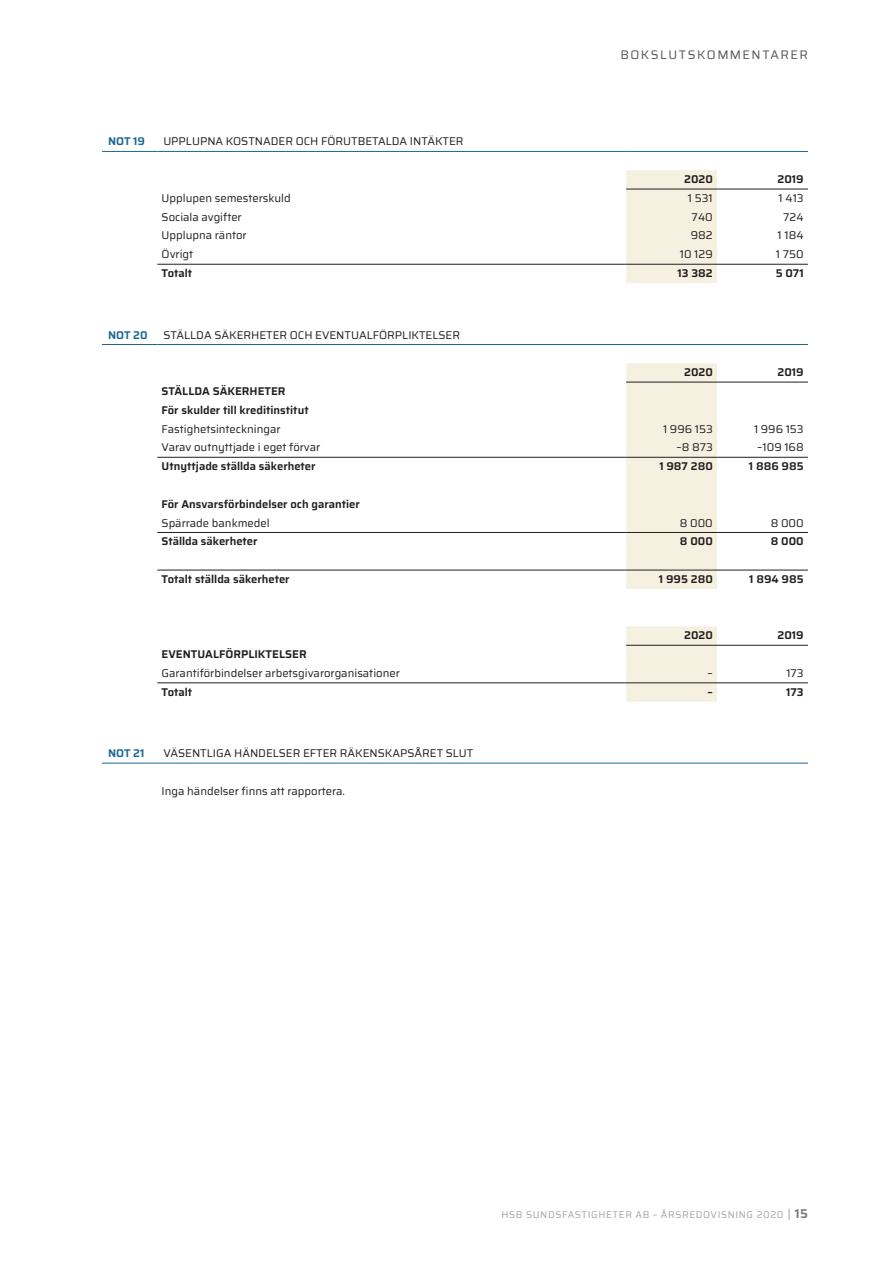
<style>
.page{position:relative;width:893px;height:1263px;background:#fff}
.page>*{position:absolute;margin:0;border:0;box-sizing:border-box;transform-origin:0 0}
.Mellis_1_2019{font:12.45px "Saira";letter-spacing:.115em;color:#57585a}
.Tabell_bröd{font:11.25px "Saira";color:#231f20}
.Tabell_bröd_fet{font:600 11.25px "Saira";color:#231f20}
.Text_tabell_2019_Sem{font:11.25px "Saira";color:#231f20}
.Text_tabell_2019_Sem-2{font:600 11.25px "Saira";color:#1a6794}
.t1{font:9.75px "Saira";letter-spacing:.06em;color:#a5a6a7}
.s1{font-size:12.75px}
.s2{font-weight:600;font-size:12.75px;color:#797c7d}
</style>
<div class="page">
<svg style="left:626px;top:170px;width:91px;height:532px;fill:#f6f0e1"></svg>
<hr style="left:102px;top:151px;width:55px;height:1px;background:#1a6794">
<hr style="left:157px;top:151px;width:469px;height:1px;background:#1a6794">
<hr style="left:626px;top:151px;width:91px;height:1px;background:#1a6794">
<hr style="left:717px;top:151px;width:91px;height:1px;background:#1a6794">
<hr style="left:102px;top:344px;width:55px;height:1px;background:#1a6794">
<hr style="left:157px;top:344px;width:469px;height:1px;background:#1a6794">
<hr style="left:626px;top:344px;width:91px;height:1px;background:#1a6794">
<hr style="left:717px;top:344px;width:91px;height:1px;background:#1a6794">
<hr style="left:102px;top:763px;width:55px;height:1px;background:#1a6794">
<hr style="left:157px;top:763px;width:469px;height:1px;background:#1a6794">
<hr style="left:626px;top:763px;width:91px;height:1px;background:#1a6794">
<hr style="left:717px;top:763px;width:91px;height:1px;background:#1a6794">
<hr style="left:157px;top:264px;width:469px;height:1px;background:#231f20">
<hr style="left:157px;top:457px;width:469px;height:1px;background:#231f20">
<hr style="left:157px;top:532px;width:469px;height:1px;background:#231f20">
<hr style="left:157px;top:570px;width:469px;height:1px;background:#231f20">
<hr style="left:157px;top:683px;width:469px;height:1px;background:#231f20">
<hr style="left:626px;top:264px;width:91px;height:1px;background:#231f20">
<hr style="left:717px;top:264px;width:91px;height:1px;background:#231f20">
<hr style="left:626px;top:457px;width:91px;height:1px;background:#231f20">
<hr style="left:717px;top:457px;width:91px;height:1px;background:#231f20">
<hr style="left:626px;top:532px;width:91px;height:1px;background:#231f20">
<hr style="left:717px;top:532px;width:91px;height:1px;background:#231f20">
<hr style="left:626px;top:570px;width:91px;height:1px;background:#231f20">
<hr style="left:717px;top:570px;width:91px;height:1px;background:#231f20">
<hr style="left:626px;top:683px;width:91px;height:1px;background:#231f20">
<hr style="left:717px;top:683px;width:91px;height:1px;background:#231f20">
<hr style="left:626px;top:189px;width:91px;height:1px;background:#231f20">
<hr style="left:626px;top:382px;width:91px;height:1px;background:#231f20">
<hr style="left:626px;top:645px;width:91px;height:1px;background:#231f20">
<hr style="left:717px;top:189px;width:91px;height:1px;background:#231f20">
<hr style="left:717px;top:382px;width:91px;height:1px;background:#231f20">
<hr style="left:717px;top:645px;width:91px;height:1px;background:#231f20">
<p class="Text_tabell_2019_Sem-2" style="left:108px;top:133px;width:39px">NOT 19</p>
<p class="Text_tabell_2019_Sem" style="left:163px;top:133px;width:302px">UPPLUPNA KOSTNADER OCH FÖRUTBETALDA INTÄKTER</p>
<p class="Mellis_1_2019" style="left:620px;top:45px;width:189px">BOKSLUTSKOMMENTARER</p>
<p class="Tabell_bröd_fet" style="left:684px;top:171px;width:30px">2020</p>
<p class="Tabell_bröd_fet" style="left:777px;top:171px;width:28px">2019</p>
<p class="Tabell_bröd" style="left:162px;top:189px;width:131px">Upplupen semesterskuld</p>
<p class="Tabell_bröd" style="left:688px;top:189px;width:26px">1 531</p>
<p class="Tabell_bröd" style="left:778px;top:189px;width:27px">1 413</p>
<p class="Tabell_bröd" style="left:162px;top:208px;width:82px">Sociala avgifter</p>
<p class="Tabell_bröd" style="left:692px;top:208px;width:23px">740</p>
<p class="Tabell_bröd" style="left:783px;top:208px;width:22px">724</p>
<p class="Tabell_bröd" style="left:162px;top:227px;width:87px">Upplupna räntor</p>
<p class="Tabell_bröd" style="left:691px;top:227px;width:23px">982</p>
<p class="Tabell_bröd" style="left:778px;top:227px;width:28px">1 184</p>
<p class="Tabell_bröd" style="left:162px;top:246px;width:33px">Övrigt</p>
<p class="Tabell_bröd" style="left:680px;top:246px;width:34px">10 129</p>
<p class="Tabell_bröd" style="left:776px;top:246px;width:29px">1 750</p>
<p class="Tabell_bröd_fet" style="left:162px;top:264px;width:32px">Totalt</p>
<p class="Tabell_bröd_fet" style="left:677px;top:264px;width:37px">13 382</p>
<p class="Tabell_bröd_fet" style="left:776px;top:264px;width:29px">5 071</p>
<p class="Text_tabell_2019_Sem-2" style="left:108px;top:326px;width:41px">NOT 20</p>
<p class="Text_tabell_2019_Sem" style="left:163px;top:326px;width:298px">STÄLLDA SÄKERHETER OCH EVENTUALFÖRPLIKTELSER</p>
<p class="Tabell_bröd_fet" style="left:684px;top:364px;width:30px">2020</p>
<p class="Tabell_bröd_fet" style="left:777px;top:364px;width:28px">2019</p>
<p class="Tabell_bröd_fet" style="left:162px;top:382px;width:126px">STÄLLDA SÄKERHETER</p>
<p class="Tabell_bröd_fet" style="left:162px;top:401px;width:149px">För skulder till kreditinstitut</p>
<p class="Tabell_bröd" style="left:162px;top:420px;width:121px">Fastighetsinteckningar</p>
<p class="Tabell_bröd" style="left:663px;top:420px;width:51px">1 996 153</p>
<p class="Tabell_bröd" style="left:754px;top:420px;width:51px">1 996 153</p>
<p class="Tabell_bröd" style="left:162px;top:439px;width:160px">Varav outnyttjade i eget förvar</p>
<p class="Tabell_bröd" style="left:676px;top:439px;width:38px">–8 873</p>
<p class="Tabell_bröd" style="left:757px;top:439px;width:48px">–109 168</p>
<p class="Tabell_bröd_fet" style="left:162px;top:458px;width:156px">Utnyttjade ställda säkerheter</p>
<p class="Tabell_bröd_fet" style="left:659px;top:458px;width:55px">1 987 280</p>
<p class="Tabell_bröd_fet" style="left:749px;top:458px;width:56px">1 886 985</p>
<p class="Tabell_bröd_fet" style="left:162px;top:495px;width:200px">För Ansvarsförbindelser och garantier</p>
<p class="Tabell_bröd" style="left:162px;top:514px;width:110px">Spärrade bankmedel</p>
<p class="Tabell_bröd" style="left:680px;top:514px;width:35px">8 000</p>
<p class="Tabell_bröd" style="left:771px;top:514px;width:35px">8 000</p>
<p class="Tabell_bröd_fet" style="left:162px;top:533px;width:98px">Ställda säkerheter</p>
<p class="Tabell_bröd_fet" style="left:680px;top:533px;width:34px">8 000</p>
<p class="Tabell_bröd_fet" style="left:771px;top:533px;width:34px">8 000</p>
<p class="Tabell_bröd_fet" style="left:162px;top:570px;width:130px">Totalt ställda säkerheter</p>
<p class="Tabell_bröd_fet" style="left:659px;top:570px;width:55px">1 995 280</p>
<p class="Tabell_bröd_fet" style="left:749px;top:570px;width:56px">1 894 985</p>
<p class="Tabell_bröd_fet" style="left:684px;top:627px;width:30px">2020</p>
<p class="Tabell_bröd_fet" style="left:777px;top:627px;width:28px">2019</p>
<p class="Tabell_bröd_fet" style="left:162px;top:645px;width:147px">EVENTUALFÖRPLIKTELSER</p>
<p class="Tabell_bröd" style="left:162px;top:664px;width:240px">Garantiförbindelser arbetsgivarorganisationer</p>
<p class="Tabell_bröd" style="left:707px;top:664px;width:7px">–</p>
<p class="Tabell_bröd" style="left:786px;top:664px;width:19px">173</p>
<p class="Tabell_bröd_fet" style="left:162px;top:683px;width:32px">Totalt</p>
<p class="Tabell_bröd_fet" style="left:707px;top:683px;width:7px">–</p>
<p class="Tabell_bröd_fet" style="left:786px;top:683px;width:19px">173</p>
<p class="Text_tabell_2019_Sem-2" style="left:108px;top:744px;width:38px">NOT 21</p>
<p class="Text_tabell_2019_Sem" style="left:163px;top:745px;width:312px">VÄSENTLIGA HÄNDELSER EFTER RÄKENSKAPSÅRET SLUT</p>
<p class="Tabell_bröd" style="left:162px;top:782px;width:185px">Inga händelser finns att rapportera.</p>
<p class="t1" style="left:502px;top:1207px;width:308px">HSB SUNDSFASTIGHETER AB – ÅRSREDOVISNING 2020 <span class="s1">|</span> <span class="s2">15</span></p>
</div>
